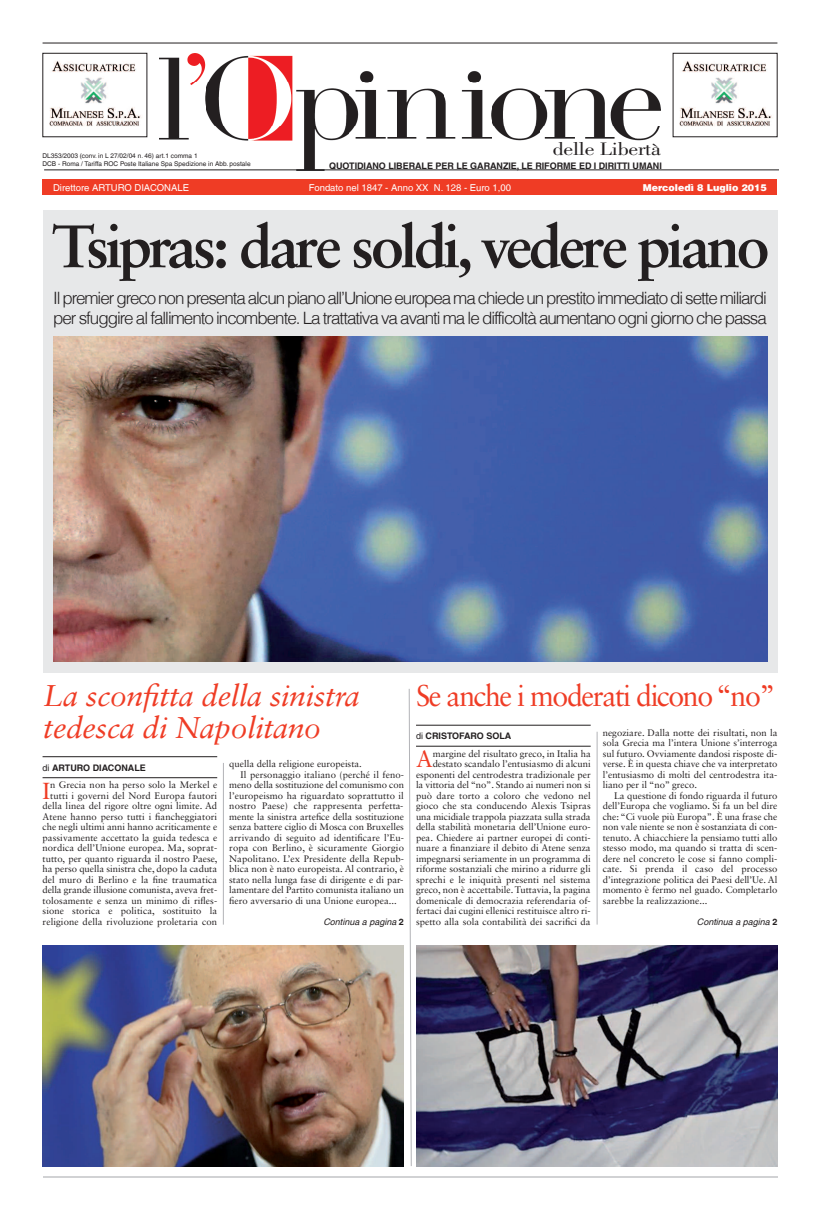
<style>
.page{position:relative;width:820px;height:1219px;background:#fff}
.page>*{position:absolute;margin:0;border:0;box-sizing:border-box;transform-origin:0 0}
.t1{font:700 60px "Sabon LT Std";letter-spacing:-.06em;color:#231f20}
.t2{font:italic 30px/32px "Sabon LT Std";letter-spacing:-.01em;color:#ef3c25}
.t3{font:30px "Sabon LT Std";letter-spacing:-.05em;color:#ef3c25;scale:.95 1}
.t4{font:23.2px "Sabon LT Std";color:#ef3c25}
.t5{font:18.7px "Bodoni Std";letter-spacing:-.01em;color:#231f20;scale:1.18 1}
.t6{font:300 17px/20px "Helvetica LT";letter-spacing:-.06em;color:#231f20}
.t7{font:9.5px/10.5px "Sabon LT Std";color:#231f20;text-align:right}
.t8{font:9.5px "Helvetica LT";color:#fff}
.t9{font:900 9.5px "Helvetica LT";color:#fff}
.t10{font:700 9px "Helvetica LT";letter-spacing:-.005em;color:#231f20}
.t11{font:italic 9px "Helvetica LT";color:#231f20}
.t12{font:6.5px/7.8px "Helvetica LT";color:#231f20}
.s1{font-weight:400}
.s2{font-weight:700;font-style:normal}
</style>
<div class="page">
<img style="left:159px;top:53px;width:501px;height:118px">
<div style="left:43px;top:179px;width:734px;height:16px;background:#ef3c25"></div>
<hr style="left:44px;top:169px;width:734px;height:1px;background:#231f20">
<hr style="left:43px;top:43px;width:734px;height:1px;background:#231f20">
<hr style="left:43px;top:1176px;width:734px;height:2px;background:#d1d2d4">
<div style="left:43px;top:210px;width:734px;height:462px;background:#e7e8e9"></div>
<hr style="left:223px;top:763px;width:1px;height:162px;background:#b2b3b7">
<hr style="left:43px;top:777px;width:174px;height:1px;background:#231f20">
<hr style="left:43px;top:756px;width:174px;height:1px;background:#231f20">
<hr style="left:416px;top:746px;width:174px;height:1px;background:#231f20">
<hr style="left:416px;top:725px;width:174px;height:1px;background:#231f20">
<svg style="left:409px;top:689px;width:2px;height:477px"></svg>
<hr style="left:596px;top:732px;width:1px;height:193px;background:#b2b3b7">
<img style="left:54px;top:337px;width:713px;height:325px">
<img style="left:43px;top:946px;width:361px;height:220px">
<img style="left:416px;top:946px;width:361px;height:220px">
<img style="left:49px;top:61px;width:93px;height:66px">
<img style="left:679px;top:61px;width:94px;height:66px">
<h3 class="t5" style="left:552px;top:142px;width:93px">delle Libertà</h3>
<p class="t12" style="left:43px;top:152px;width:209px">DL353/2003 (conv. in L 27/02/04 n. 46) art.1 comma 1<br>DCB - Roma / Tariffa ROC Poste Italiane Spa Spedizione in Abb. postale</p>
<p class="t10" style="left:329px;top:160px;width:334px">QUOTIDIANO LIBERALE PER LE GARANZIE, LE RIFORME ED I DIRITTI UMANI</p>
<p class="t8" style="left:53px;top:182px;width:137px">Direttore ARTURO DIACONALE</p>
<p class="t8" style="left:309px;top:182px;width:203px">Fondato nel 1847 - Anno XX N. 128 - Euro 1,00</p>
<p class="t9" style="left:642px;top:181px;width:125px">Mercoledì 8 Luglio 2015</p>
<h1 class="t1" style="left:52px;top:222px;width:719px">Tsipras: dare soldi, vedere piano</h1>
<h3 class="t6" style="left:53px;top:287px;width:715px">Il premier greco non presenta alcun piano all’Unione europea ma chiede un prestito immediato di sette miliardi per sfuggire al fallimento incombente. La trattativa va avanti ma le difficoltà aumentano ogni giorno che passa</h3>
<h2 class="t3" style="left:416px;top:683px;width:379px">Se anche i moderati dicono“no”</h2>
<h2 class="t2" style="left:43px;top:682px;width:318px">La sconfitta della sinistra tedesca di Napolitano</h2>
<p class="t10" style="left:43px;top:762px;width:105px"><span class="s1">di</span> ARTURO DIACONALE</p>
<h3 class="t4" style="left:43px;top:781px;width:9px">I</h3>
<p class="t7" style="left:602px;top:728px;width:176px;text-align:justify">negoziare. Dalla notte dei risultati, non la sola Grecia ma l’intera Unione s’interroga sul futuro. Ovviamente dandosi risposte di&shy;verse. È in questa chiave che va interpretato l’entusiasmo di molti del centrodestra ita&shy;liano per il “no” greco.</p>
<p class="t7" style="left:602px;top:791px;width:176px;text-align:justify;text-indent:11px">La questione di fondo riguarda il futuro dell’Europa che vogliamo. Si fa un bel dire che: “Ci vuole più Europa”. È una frase che non vale niente se non è sostanziata di con&shy;tenuto. A chiacchiere la pensiamo tutti allo stesso modo, ma quando si tratta di scen&shy;dere nel concreto le cose si fanno compli&shy;cate. Si prenda il caso del processo d’integrazione politica dei Paesi dell’Ue. Al momento è fermo nel guado. Completarlo sarebbe la realizzazione...</p>
<p class="t10" style="left:416px;top:730px;width:97px"><span class="s1">di</span> CRISTOFARO SOLA</p>
<h3 class="t4" style="left:416px;top:749px;width:18px">A</h3>
<p class="t7" style="left:416px;top:749px;width:176px">margine del risultato greco, in Italia ha destato scandalo l’entusiasmo di alcuni esponenti del centrodestra tradizionale per la vittoria del “no”. Stando ai numeri non si può dare torto a coloro che vedono nel gioco che sta conducendo Alexis Tsipras una micidiale trappola piazzata sulla strada della stabilità monetaria dell’Unione euro&shy;pea. Chiedere ai partner europei di conti&shy;nuare a finanziare il debito di Atene senza impegnarsi seriamente in un programma di riforme sostanziali che mirino a ridurre gli sprechi e le iniquità presenti nel sistema greco, non è accettabile. Tuttavia, la pagina domenicale di democrazia referendaria of&shy;fertaci dai cugini ellenici restituisce altro ri-</p>
<p class="t7" style="left:229px;top:759px;width:134px">quella della religione europeista.</p>
<p class="t7" style="left:240px;top:770px;width:165px">Il personaggio italiano (perché il feno-</p>
<p class="t7" style="left:229px;top:780px;width:176px">meno della sostituzione del comunismo con</p>
<p class="t7" style="left:229px;top:791px;width:176px">l’europeismo ha riguardato soprattutto il</p>
<p class="t7" style="left:229px;top:801px;width:175px">nostro Paese) che rappresenta perfetta-</p>
<p class="t7" style="left:229px;top:812px;width:176px">mente la sinistra artefice della sostituzione</p>
<p class="t7" style="left:229px;top:822px;width:176px">senza battere ciglio di Mosca con Bruxelles</p>
<p class="t7" style="left:229px;top:833px;width:176px">arrivando di seguito ad identificare l’Eu-</p>
<p class="t7" style="left:229px;top:843px;width:176px">ropa con Berlino, è sicuramente Giorgio</p>
<p class="t7" style="left:229px;top:854px;width:176px">Napolitano. L’ex Presidente della Repub-</p>
<p class="t7" style="left:229px;top:864px;width:176px">blica non è nato europeista. Al contrario, è</p>
<p class="t7" style="left:229px;top:875px;width:175px">stato nella lunga fase di dirigente e di par-</p>
<p class="t7" style="left:229px;top:885px;width:176px">lamentare del Partito comunista italiano un</p>
<p class="t7" style="left:229px;top:896px;width:169px">fiero avversario di una Unione europea...</p>
<p class="t7" style="left:43px;top:780px;width:176px">n Grecia non ha perso solo la Merkel e tutti i governi del Nord Europa fautori della linea del rigore oltre ogni limite. Ad Atene hanno perso tutti i fiancheggiatori che negli ultimi anni hanno acriticamente e passivamente accettato la guida tedesca e nordica dell’Unione europea. Ma, soprat&shy;tutto, per quanto riguarda il nostro Paese, ha perso quella sinistra che, dopo la caduta del muro di Berlino e la fine traumatica della grande illusione comunista, aveva fret&shy;tolosamente e senza un minimo di rifles&shy;sione storica e politica, sostituito la religione della rivoluzione proletaria con</p>
<p class="t11" style="left:323px;top:916px;width:82px">Continua a pagina <span class="s2">2</span></p>
<p class="t7" style="left:416px;top:917px;width:176px">spetto alla sola contabilità dei sacrifici da</p>
<p class="t11" style="left:696px;top:916px;width:82px">Continua a pagina <span class="s2">2</span></p>
</div>
